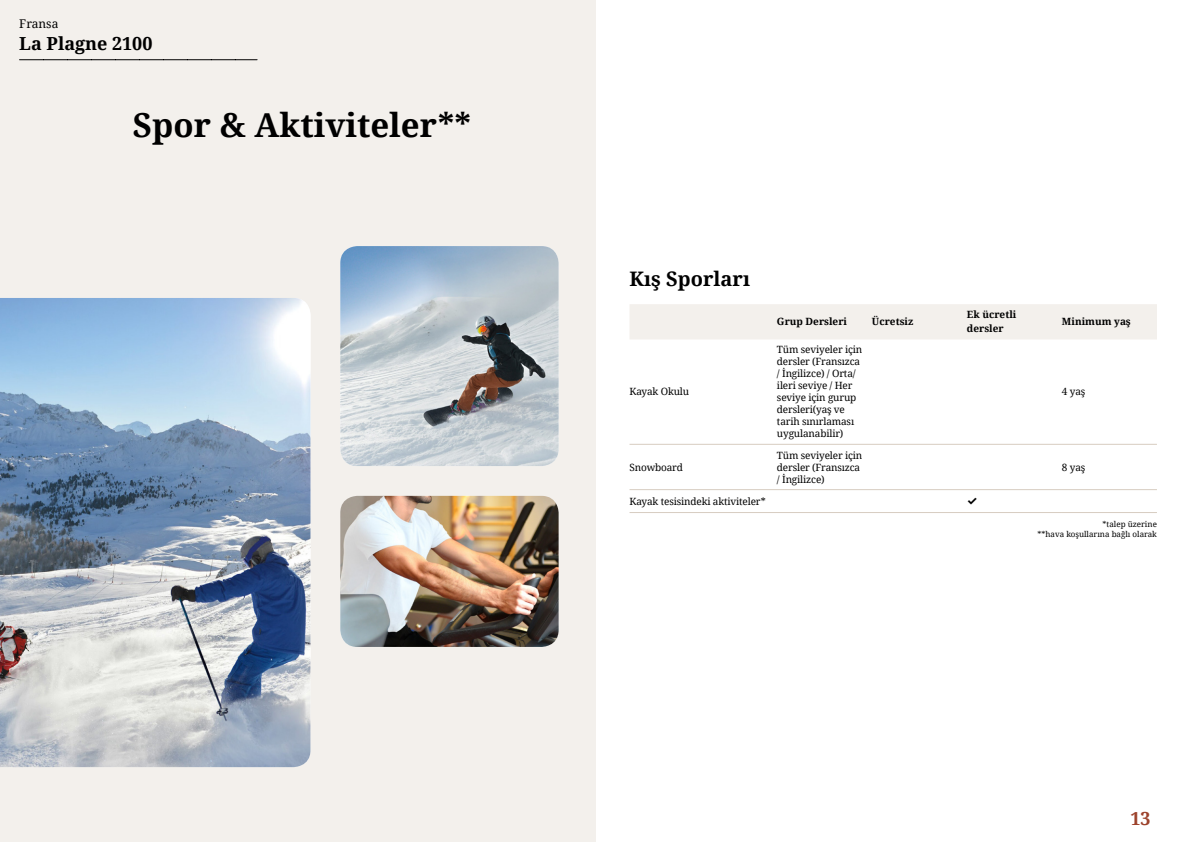
<style>
.page{position:relative;width:1191px;height:842px;background:#fff}
.page>*{position:absolute;margin:0;border:0;box-sizing:border-box;transform-origin:0 0}
.t1{font:700 33px "Noto Serif";color:#000}
.t2{font:700 20px "Noto Serif";color:#000}
.t3{font:700 18px "Noto Serif";color:#000}
.t4{font:700 18px "Noto Serif";color:#9d432c}
.t5{font:12px "Noto Serif";color:#000}
.t6{font:700 12px "Inter";color:#000}
.t7{font:10px/12px "Noto Serif";letter-spacing:-.015em;color:#000}
.t8{font:700 10px/14px "Noto Serif";color:#000}
.t9{font:8px/9.6px "Noto Serif";color:#000;text-align:right}
</style>
<div class="page">
<div style="left:0;top:0;width:595px;height:842px;background:#f3f0ec"></div>
<img style="left:340px;top:246px;width:218px;height:220px">
<img style="left:0;top:298px;width:310px;height:469px">
<img style="left:340px;top:496px;width:218px;height:151px">
<svg style="left:20px;top:59px;width:237px;height:1px"></svg>
<div style="left:630px;top:304px;width:527px;height:35px;background:#f3f0ec"></div>
<hr style="left:629px;top:444px;width:148px;height:1px;background:#d7cdc1">
<hr style="left:777px;top:444px;width:95px;height:1px;background:#d7cdc1">
<hr style="left:872px;top:444px;width:95px;height:1px;background:#d7cdc1">
<hr style="left:967px;top:444px;width:95px;height:1px;background:#d7cdc1">
<hr style="left:1062px;top:444px;width:95px;height:1px;background:#d7cdc1">
<hr style="left:629px;top:489px;width:148px;height:1px;background:#d7cdc1">
<hr style="left:777px;top:489px;width:95px;height:1px;background:#d7cdc1">
<hr style="left:872px;top:489px;width:95px;height:1px;background:#d7cdc1">
<hr style="left:967px;top:489px;width:95px;height:1px;background:#d7cdc1">
<hr style="left:1062px;top:489px;width:95px;height:1px;background:#d7cdc1">
<hr style="left:629px;top:512px;width:148px;height:1px;background:#d7cdc1">
<hr style="left:777px;top:512px;width:95px;height:1px;background:#d7cdc1">
<hr style="left:872px;top:512px;width:95px;height:1px;background:#d7cdc1">
<hr style="left:967px;top:512px;width:95px;height:1px;background:#d7cdc1">
<hr style="left:1062px;top:512px;width:95px;height:1px;background:#d7cdc1">
<p class="t5" style="left:19px;top:16px;width:41px">Fransa</p>
<h3 class="t3" style="left:19px;top:31px;width:135px">La Plagne 2100</h3>
<h1 class="t1" style="left:133px;top:102px;width:340px">Spor &amp; Aktiviteler**</h1>
<h2 class="t2" style="left:629px;top:265px;width:122px">Kış Sporları</h2>
<p class="t7" style="left:629px;top:385px;width:61px">Kayak Okulu</p>
<p class="t7" style="left:629px;top:460px;width:55px">Snowboard</p>
<p class="t8" style="left:777px;top:314px;width:72px">Grup Dersleri</p>
<p class="t8" style="left:872px;top:314px;width:43px">Ücretsiz</p>
<p class="t8" style="left:967px;top:307px;width:51px">Ek ücretli dersler</p>
<p class="t8" style="left:1062px;top:314px;width:70px">Minimum yaş</p>
<p class="t7" style="left:777px;top:343px;width:87px">Tüm seviyeler için dersler (Fransızca / İngilizce) / Orta/ ileri seviye / Her seviye için gurup dersleri(yaş ve tarih sınırlaması uygulanabilir)</p>
<p class="t7" style="left:777px;top:448px;width:87px">Tüm seviyeler için dersler (Fransızca / İngilizce)</p>
<p class="t7" style="left:1062px;top:385px;width:25px">4 yaş</p>
<p class="t7" style="left:1062px;top:460px;width:25px">8 yaş</p>
<p class="t7" style="left:629px;top:495px;width:138px">Kayak tesisindeki aktiviteler*</p>
<p class="t6" style="left:967px;top:492px;width:12px">✓</p>
<p class="t9" style="left:1037px;top:519px;width:121px">*talep üzerine<br>**hava koşullarına bağlı olarak</p>
<h3 class="t4" style="left:1130px;top:806px;width:22px">13</h3>
</div>
